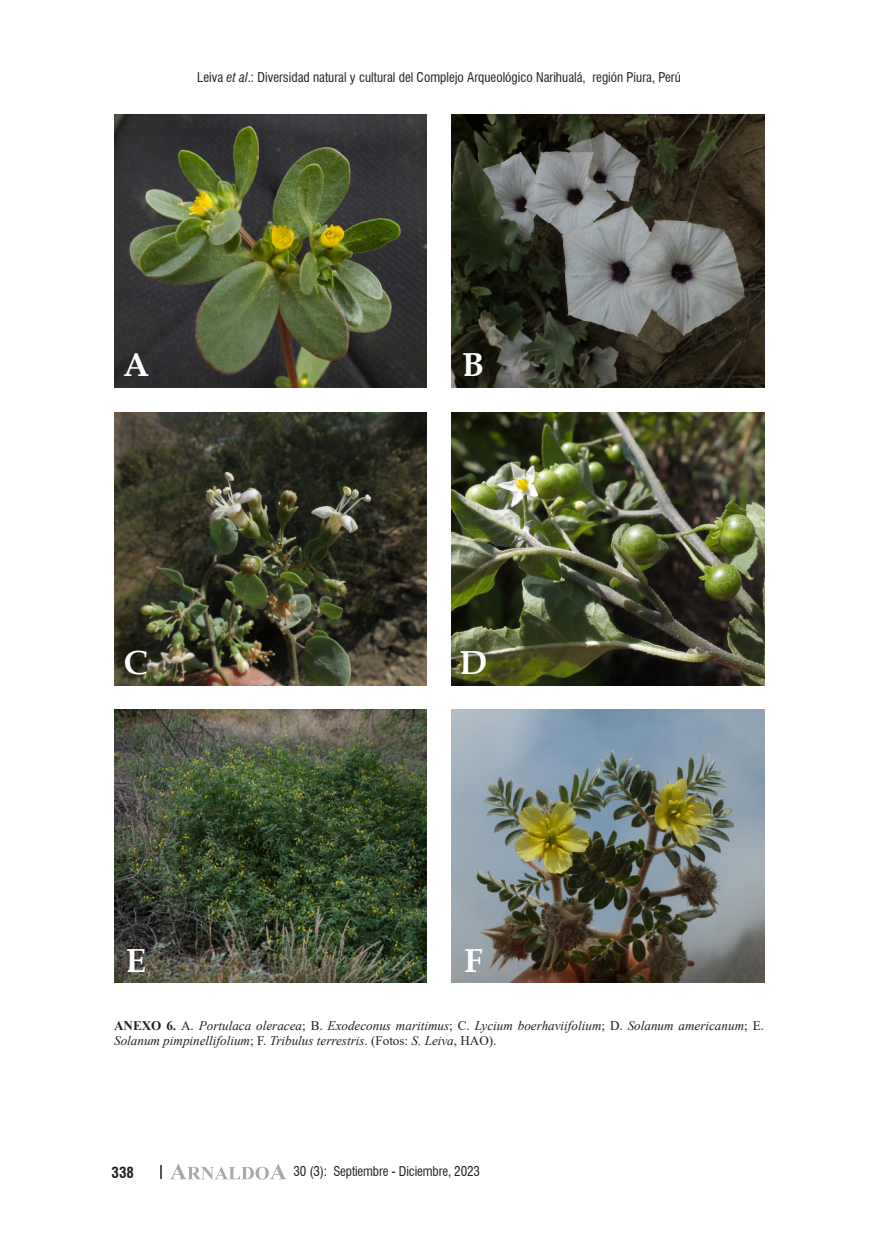
<style>
.page{position:relative;width:893px;height:1241px;background:#fff}
.page>*{position:absolute;margin:0;border:0;box-sizing:border-box;transform-origin:0 0}
.cuerpo_resumen{font:700 33.25px "Book Antiqua";color:#fff}
.t1{font:700 condensed 14.88px "Swiss 721 BT";color:#231f20}
.leyendas{font:italic 13.12px/14.9px "Times New Roman";color:#231f20}
.filete{font:condensed 13.12px "Swiss 721 BT";color:#231f20}
.s1{font-style:italic}
.s2{font-weight:700;font-style:normal}
.s3{font-style:normal}
</style>
<div class="page">
<img style="left:114px;top:114px;width:313px;height:273px">
<img style="left:114px;top:412px;width:313px;height:273px">
<img style="left:114px;top:709px;width:313px;height:273px">
<img style="left:451px;top:114px;width:313px;height:273px">
<img style="left:451px;top:412px;width:313px;height:273px">
<img style="left:451px;top:709px;width:313px;height:273px">
<svg style="left:170px;top:1163px;width:116px;height:16px"></svg>
<svg style="left:160px;top:1165px;width:2px;height:12px"></svg>
<p class="filete" style="left:197px;top:69px;width:485px">Leiva <span class="s1">et al</span>.: Diversidad natural y cultural del Complejo Arqueológico Narihualá, región Piura, Perú</p>
<p class="cuerpo_resumen" style="left:123px;top:342px;width:27px">A</p>
<p class="cuerpo_resumen" style="left:462px;top:342px;width:24px">B</p>
<p class="cuerpo_resumen" style="left:124px;top:640px;width:26px">C</p>
<p class="cuerpo_resumen" style="left:459px;top:640px;width:29px">D</p>
<p class="cuerpo_resumen" style="left:126px;top:938px;width:22px">E</p>
<p class="cuerpo_resumen" style="left:464px;top:938px;width:20px">F</p>
<p class="leyendas" style="left:114px;top:1018px;width:651px"><span class="s2">ANEXO 6.</span> <span class="s3">A.</span> Portulaca oleracea<span class="s3">; B.</span> Exodeconus maritimus<span class="s3">; C.</span> Lycium boerhaviifolium<span class="s3">; D.</span> Solanum americanum<span class="s3">; E.<br></span>Solanum pimpinellifolium<span class="s3">; F.</span> Tribulus terrestris<span class="s3">. (Fotos:</span> S. Leiva<span class="s3">, HAO).</span></p>
<p class="t1" style="left:112px;top:1163px;width:24px">338</p>
<p class="filete" style="left:293px;top:1163px;width:188px">30 (3): Septiembre - Diciembre, 2023</p>
</div>
